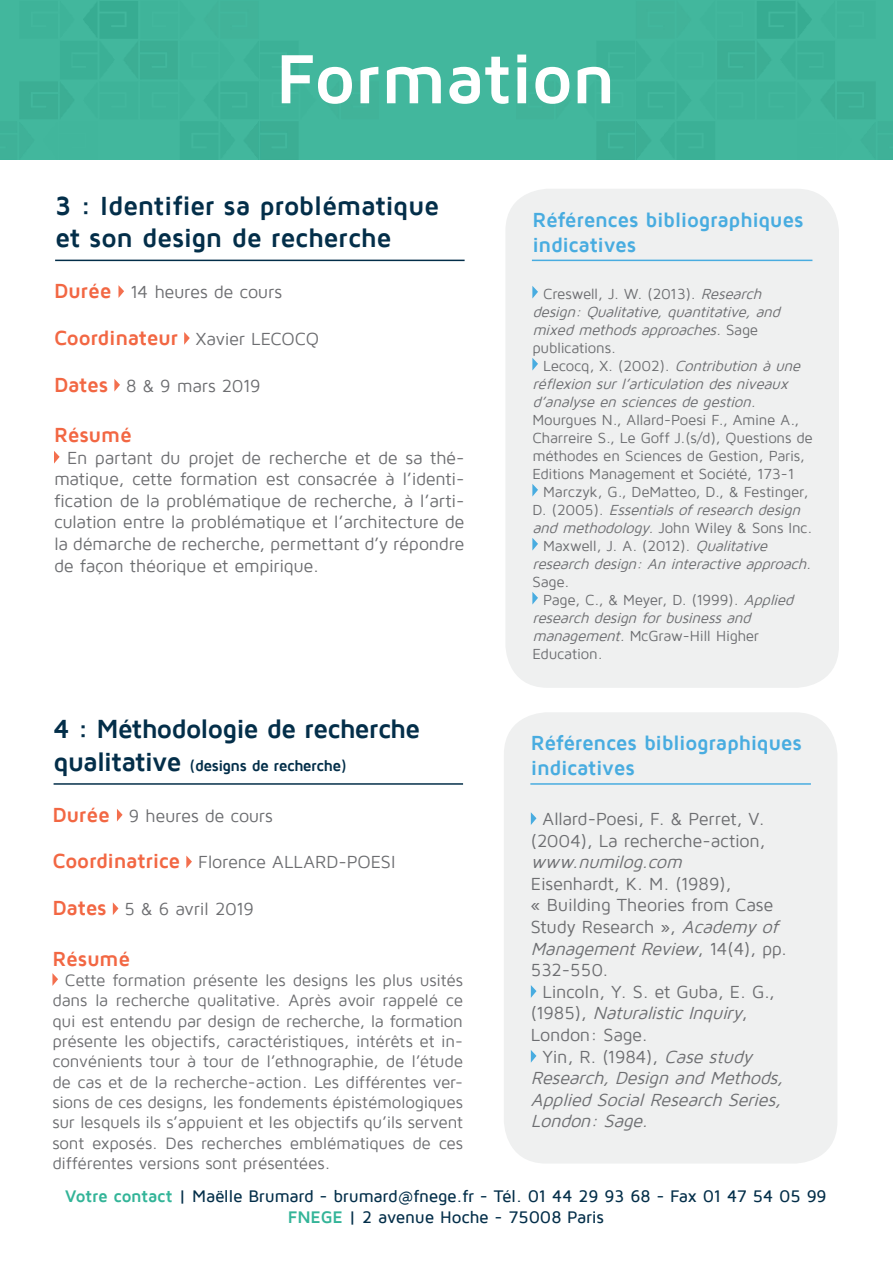
<style>
.page{position:relative;width:893px;height:1263px;background:#fff}
.page>*{position:absolute;margin:0;border:0;box-sizing:border-box;transform-origin:0 0}
.t1{font:700 72px "Maven Pro";letter-spacing:-.015em;color:#fff}
.t2{font:700 27px/32.4px "Maven Pro";letter-spacing:-.02em;color:#032e49}
.t3{font:700 21px "Maven Pro";letter-spacing:-.015em;color:#48ace0}
.t4{font:700 21px "Maven Pro";letter-spacing:-.015em;color:#f26743}
.t5{font:18px/21.6px "Maven Pro";letter-spacing:-.015em;color:#6c6d70;text-align:justify}
.t6{font:italic 18px/21.6px "Maven Pro";color:#6c6d70}
.t7{font:500 17.25px "Maven Pro";letter-spacing:-.015em;color:#032e49}
.t8{font:16.95px/20.4px "Maven Pro";letter-spacing:-.015em;color:#6c6d70;text-align:justify}
.t9{font:700 15.75px "Maven Pro";letter-spacing:-.035em;color:#032e49}
.t10{font:15px/18px "Maven Pro";letter-spacing:-.015em;color:#6c6d70}
.t11{font:italic 15px/18px "Maven Pro";color:#6c6d70}
.s1{font-weight:700;font-size:21px;color:#f26743}
.s2{font-weight:400;font-size:18px;color:#6c6d70}
.s3{font-size:27px}
.s4{font-style:normal}
.s5{font-style:italic}
.s6{font-weight:700;color:#33b498}
</style>
<div class="page">
<img style="left:0;top:0;width:893px;height:159px">
<div style="left:505px;top:189px;width:334px;height:499px;background:#eff0f0;border-radius:43px"></div>
<svg style="left:118px;top:285px;width:6px;height:13px"></svg>
<svg style="left:184px;top:332px;width:6px;height:13px"></svg>
<svg style="left:114px;top:379px;width:6px;height:13px"></svg>
<svg style="left:54px;top:451px;width:6px;height:13px"></svg>
<hr style="left:55px;top:260px;width:410px;height:1px;background:#032e49">
<hr style="left:532px;top:260px;width:280px;height:1px;background:#48ace0">
<svg style="left:532px;top:286px;width:6px;height:13px"></svg>
<svg style="left:532px;top:358px;width:6px;height:13px"></svg>
<svg style="left:532px;top:484px;width:6px;height:13px"></svg>
<svg style="left:532px;top:538px;width:6px;height:13px"></svg>
<svg style="left:532px;top:592px;width:6px;height:13px"></svg>
<div style="left:504px;top:712px;width:333px;height:451px;background:#eff0f0;border-radius:43px"></div>
<svg style="left:117px;top:809px;width:6px;height:12px"></svg>
<svg style="left:186px;top:855px;width:6px;height:13px"></svg>
<svg style="left:113px;top:902px;width:5px;height:13px"></svg>
<svg style="left:52px;top:973px;width:6px;height:13px"></svg>
<hr style="left:54px;top:783px;width:409px;height:2px;background:#032e49">
<hr style="left:530px;top:783px;width:281px;height:2px;background:#48ace0">
<svg style="left:531px;top:812px;width:5px;height:13px"></svg>
<svg style="left:531px;top:985px;width:5px;height:13px"></svg>
<svg style="left:531px;top:1050px;width:5px;height:13px"></svg>
<p class="t1" style="left:275px;top:41px;width:343px">Formation</p>
<p class="t2" style="left:55px;top:190px;width:386px">3 : Identifier sa problématique et son design de recherche</p>
<p class="t5" style="left:54px;top:281px;width:229px"><span class="s1">Durée</span> 14 heures de cours</p>
<p class="t4" style="left:54px;top:327px;width:267px">Coordinateur <span class="s2">Xavier LECOCQ</span></p>
<p class="t5" style="left:54px;top:375px;width:208px"><span class="s1">Dates</span> 8 &amp; 9 mars 2019</p>
<p class="t4" style="left:54px;top:424px;width:79px">Résumé</p>
<p class="t5" style="left:54px;top:447px;width:412px;text-indent:13px">En partant du projet de recherche et de sa thé&shy;matique, cette formation est consacrée à l’identi&shy;fication de la problématique de recherche, à l’arti&shy;culation entre la problématique et l’architecture de la démarche de recherche, permettant d’y répondre de façon théorique et empirique.</p>
<p class="t2" style="left:54px;top:713px;width:368px">4 : Méthodologie de recherche</p>
<p class="t9" style="left:54px;top:757px;width:295px"><span class="s3">qualitative</span> (designs de recherche)</p>
<p class="t5" style="left:52px;top:805px;width:222px"><span class="s1">Durée</span> 9 heures de cours</p>
<p class="t5" style="left:52px;top:852px;width:344px"><span class="s1">Coordinatrice</span> Florence ALLARD-POESI</p>
<p class="t5" style="left:52px;top:898px;width:203px"><span class="s1">Dates</span> 5 &amp; 6 avril 2019</p>
<p class="t4" style="left:52px;top:947px;width:79px">Résumé</p>
<p class="t8" style="left:52px;top:970px;width:412px;text-indent:12px">Cette formation présente les designs les plus usités dans la recherche qualitative. Après avoir rappelé ce qui est entendu par design de recherche, la formation présente les objectifs, caractéristiques, intérêts et in&shy;convénients tour à tour de l’ethnographie, de l’étude de cas et de la recherche-action. Les différentes ver&shy;sions de ces designs, les fondements épistémologiques sur lesquels ils s’appuient et les objectifs qu’ils servent sont exposés. Des recherches emblématiques de ces différentes versions sont présentées.</p>
<p class="t3" style="left:532px;top:208px;width:273px">Références bibliographiques</p>
<p class="t3" style="left:532px;top:233px;width:105px">indicatives</p>
<p class="t11" style="left:532px;top:285px;width:253px;text-indent:11px"><span class="s4">Creswell, J. W. (2013).</span> Research design:Qualitative,quantitative,and mixed methodsapproaches.<span class="s4">S a g e publications.</span></p>
<p class="t10" style="left:532px;top:357px;width:282px;text-indent:11px">Lec ocq , X . ( 2002 ) . <span class="s5">Contribution à une réflexion surl’articulation desniveaux d’analyse en sciencesde gestion.<br></span>Mourgues N., Allard-Poesi F., Amine A., Charreire S., Le Goff J.(s/d), Questions de méthodes en Sciences de Gestion, Paris, Editions Management et Société, 173-1</p>
<p class="t10" style="left:532px;top:483px;width:281px;text-align:center">Marczyk, G., DeMatteo, D., &amp; Festinger,<br>D . ( 2 0 0 5 ) . <span class="s5">Essentialsofresearch design and methodology.</span>John W iley &amp; S ons Inc .</p>
<p class="t11" style="left:532px;top:537px;width:284px;text-indent:11px"><span class="s4">Maxwell, J. A. (2012).</span> Qualitative research design:An interactive approach.<br><span class="s4">Sage.</span></p>
<p class="t10" style="left:532px;top:591px;width:267px;text-indent:11px">Page, C., &amp; Meyer, D. (1999). <span class="s5">Applied research design forbusinessand management.</span>McGraw-Hill Higher<br>Education.</p>
<p class="t3" style="left:531px;top:732px;width:273px">Références bibliographiques</p>
<p class="t3" style="left:531px;top:757px;width:105px">indicatives</p>
<p class="t5" style="left:531px;top:808px;width:236px;text-indent:12px">Allard-Poesi, F. &amp; Perret, V. (2004), La recherche-action, <span class="s5">www.numilog.com</span></p>
<p class="t5" style="left:531px;top:873px;width:258px;text-align:left">Eisenhardt, K. M. (1989),<br>« Building Theories from Case<br>Study Research », <span class="s5">Academyof<br>ManagementReview</span>, 1 4 ( 4 ) , p p .<br>532-550.</p>
<p class="t5" style="left:531px;top:981px;width:246px;text-align:left;text-indent:12px">Lincoln, Y. S. et Guba, E. G., ( 1 9 8 5 ) , <span class="s5">NaturalisticInquiry</span>,<br>London: Sage.</p>
<p class="t6" style="left:531px;top:1046px;width:259px;text-indent:12px"><span class="s4">Yin, R. (1984),</span> Case study<br>Research,Design and Methods,<br>Applied SocialResearch Series,<br>London:Sage.</p>
<p class="t7" style="left:65px;top:1187px;width:763px"><span class="s6">Votre contact</span> | Maëlle Brumard - brumard@fnege.fr - Tél. 01 44 29 93 68 - Fax 01 47 54 05 99</p>
<p class="t7" style="left:288px;top:1208px;width:318px"><span class="s6">FNEGE</span> | 2 avenue Hoche - 75008 Paris</p>
</div>
